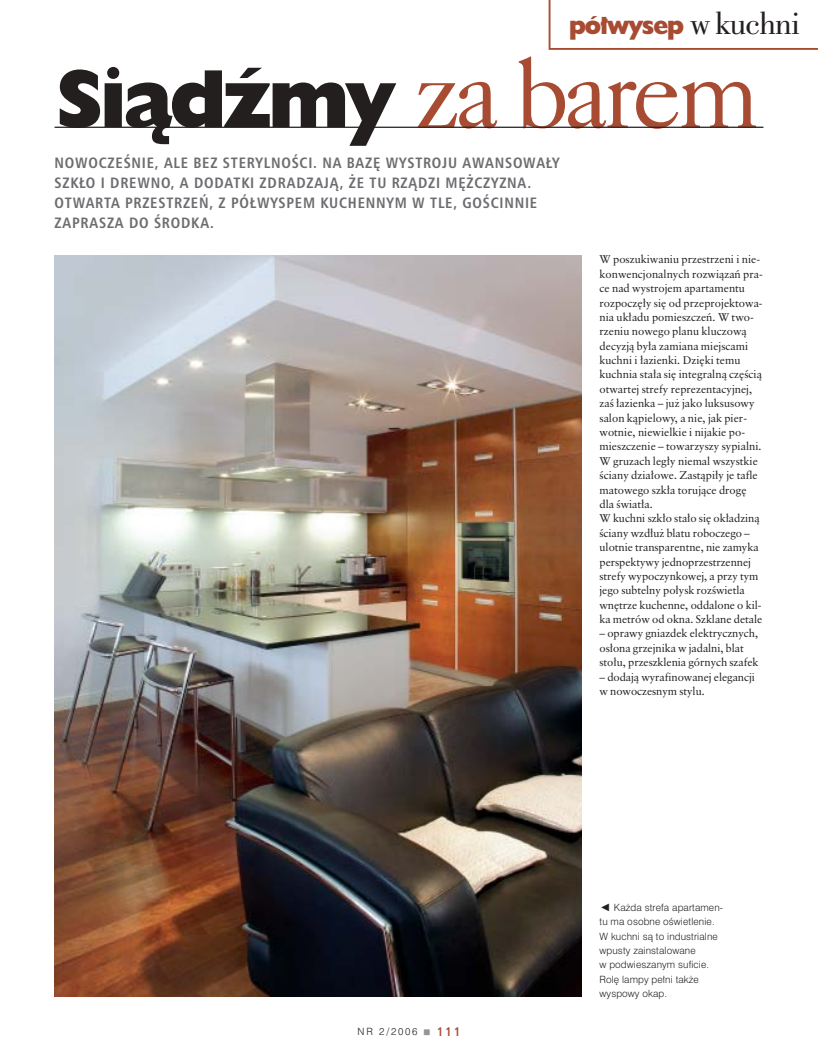
<style>
.page{position:relative;width:818px;height:1053px;background:#fff}
.page>*{position:absolute;margin:0;border:0;box-sizing:border-box;transform-origin:0 0}
.t1{font:800 82.75px "Humanist 521 PL";letter-spacing:-.03em;color:#231f1f}
.t2{font:800 25px "Humanist 521 PL";letter-spacing:-.045em;color:#a74c32}
.t3{font:700 condensed 15px/20px "Humanist Triple Seven PL";letter-spacing:.05em;color:#6c6d70}
.t4{font:11.25px/14.4px "Classical Garamond PL";color:#231f1f}
.t5{font:300 10px/14.4px "Swiss 721 PL";letter-spacing:.01em;color:#231f1f}
.s1{font-family:"Bodoni PL";font-weight:400;font-size:33.75px;color:#231f1f}
.s2{font-family:"Caslon 540 PL";font-weight:400;font-size:101.25px;color:#a74c32}
.s3{font-family:"Newspaper Pi PL";font-weight:400;font-size:11.25px;color:#939497}
.s4{font-family:"Humanist Triple Seven PL";font-weight:700;font-stretch:condensed;font-size:12.5px;color:#a74c32}
.s5{font-family:"Newspaper Pi PL";font-weight:400}
</style>
<div class="page">
<img style="left:54px;top:0;width:764px;height:997px">
<h2 class="t2" style="left:569px;top:17px;width:233px">pó∏wysep <span class="s1">w kuchni</span></h2>
<h1 class="t1" style="left:56px;top:70px;width:704px">Siàdêmy <span class="s2">za barem</span></h1>
<h3 class="t3" style="left:55px;top:174px;width:484px">SZK¸O I DREWNO, A DODATKI ZDRADZAJÑ, ˚E TU RZÑDZI M¢˚CZYZNA.<br>OTWARTA PRZESTRZE¡, Z PÓ¸WYSPEM KUCHENNYM W TLE, GOÂCINNIE<br>ZAPRASZA DO ÂRODKA.</h3>
<p class="t4" style="left:599px;top:253px;width:165px">W poszukiwaniu przestrzeni i nie&shy;konwencjonalnych rozwiàzaƒ pra&shy;ce nad wystrojem apartamentu rozpocz´∏y si´ od przeprojektowa&shy;nia uk∏adu pomieszczeƒ. W two&shy;rzeniu nowego planu kluczowà decyzjà by∏a zamiana miejscami kuchni i ∏azienki. Dzi´ki temu kuchnia sta∏a si´ integralnà cz´Êcià otwartej strefy reprezentacyjnej, zaÊ ∏azienka – ju˝ jako luksusowy salon kàpielowy, a nie, jak pier&shy;wotnie, niewielkie i nijakie po&shy;mieszczenie – towarzyszy sypialni.<br>W gruzach leg∏y niemal wszystkie<br>Êciany dzia∏owe. Zastàpi∏y je tafle matowego szk∏a torujàce drog´ dla Êwiat∏a.<br>W kuchni szk∏o sta∏o si´ ok∏adzinà<br>Êciany wzd∏u˝ blatu roboczego – ulotnie transparentne, nie zamyka perspektywy jednoprzestrzennej strefy wypoczynkowej, a przy tym jego subtelny po∏ysk rozÊwietla wn´trze kuchenne, oddalone o kil&shy;ka metrów od okna. Szklane detale</p>
<p class="t4" style="left:599px;top:627px;width:160px">– oprawy gniazdek elektrycznych, os∏ona grzejnika w jadalni, blat sto∏u, przeszklenia górnych szafek</p>
<p class="t4" style="left:599px;top:670px;width:157px">– dodajà wyrafinowanej elegancji w nowoczesnym stylu.</p>
<h3 class="t3" style="left:55px;top:154px;width:506px">NOWOCZEÂNIE, ALE BEZ STERYLNOÂCI. NA BAZ¢ WYSTROJU AWANSOWA¸Y</h3>
<p class="t5" style="left:357px;top:1024px;width:104px">NR 2/2006 <span class="s3">r</span> <span class="s4">111</span></p>
<p class="t5" style="left:599px;top:900px;width:125px"><span class="s5">C</span> Ka˝da strefa apartamen&shy;tu ma osobne oÊwietlenie.<br>W kuchni sà to industrialne wpusty zainstalowane<br>w podwieszanym suficie.<br>Rol´ lampy pe∏ni tak˝e wyspowy okap.</p>
</div>
